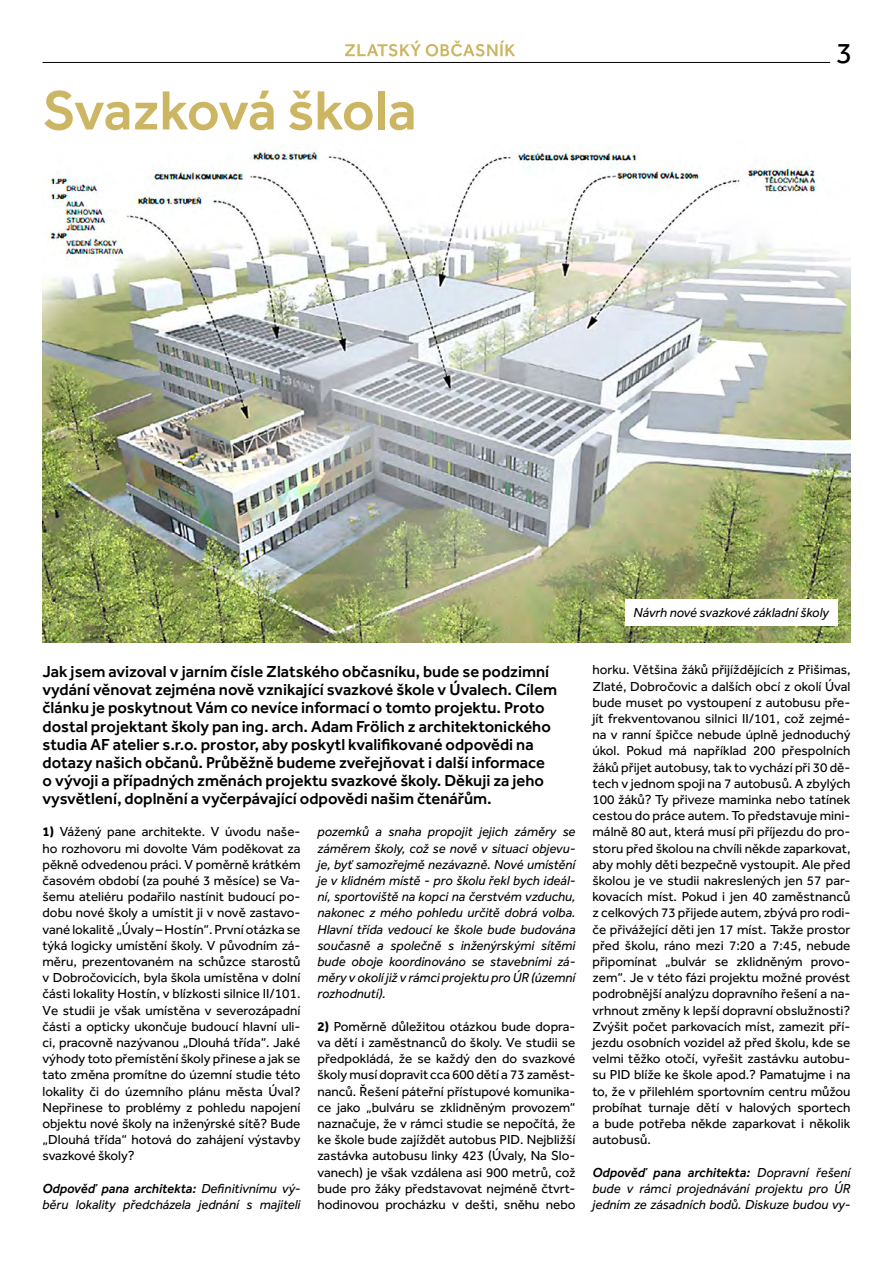
<style>
.page{position:relative;width:893px;height:1263px;background:#fff}
.page>*{position:absolute;margin:0;border:0;box-sizing:border-box;transform-origin:0 0}
.t1{font:500 57px "Effra";letter-spacing:-.01em;color:#cdb663}
.t2{font:30px "Effra";color:#000}
.t3{font:500 16.5px/18.1px "Effra";color:#000}
.t4{font:13.5px/16.2px "Effra";color:#000;text-align:justify}
.t5{font:italic 13.5px/16.2px "Effra";color:#000;text-align:justify}
.s1{font-weight:700}
.s2{font-weight:500}
</style>
<div class="page">
<img style="left:43px;top:148px;width:807px;height:494px">
<hr style="left:43px;top:62px;width:787px;height:1px;background:#000">
<svg style="left:345px;top:41px;width:170px;height:16px"></svg>
<div style="left:625px;top:600px;width:212px;height:26px;background:#fff"></div>
<h1 class="t1" style="left:43px;top:76px;width:376px">Svazková škola</h1>
<h2 class="t2" style="left:836px;top:35px;width:18px">3</h2>
<p class="t5" style="left:634px;top:604px;width:197px">Návrh nové svazkové základní školy</p>
<p class="t3" style="left:43px;top:662px;width:516px">Jak jsem avizoval v jarním čísle Zlatského občasníku, bude se podzimní vydání věnovat zejména nově vznikající svazkové škole v Úvalech. Cílem článku je poskytnout Vám co nevíce informací o tomto projektu. Proto dostal projektant školy pan ing. arch. Adam Frölich z architektonického studia AF atelier s.r.o. prostor, aby poskytl kvalifikované odpovědi na dotazy našich občanů. Průběžně budeme zveřejňovat i další informace o vývoji a případných změnách projektu svazkové školy. Děkuji za jeho vysvětlení, doplnění a vyčerpávající odpovědi našim čtenářům.</p>
<p class="t4" style="left:43px;top:824px;width:259px"><span class="s1">1)</span> Vážený pane architekte. V úvodu naše&shy;ho rozhovoru mi dovolte Vám poděkovat za pěkně odvedenou práci. V poměrně krátkém časovém období (za pouhé 3 měsíce) se Va&shy;šemu ateliéru podařilo nastínit budoucí po&shy;dobu nové školy a umístit ji v nově zastavo&shy;vané lokalitě „Úvaly – Hostín“. První otázka se týká logicky umístění školy. V původním zá&shy;měru, prezentovaném na schůzce starostů v Dobročovicích, byla škola umístěna v dolní části lokality Hostín, v blízkosti silnice II/101.<br>Ve studii je však umístěna v severozápadní části a opticky ukončuje budoucí hlavní uli&shy;ci, pracovně nazývanou „Dlouhá třída“. Jaké výhody toto přemístění školy přinese a jak se tato změna promítne do územní studie této lokality či do územního plánu města Úval?<br>Nepřinese to problémy z pohledu napojení objektu nové školy na inženýrské sítě? Bude „Dlouhá třída“ hotová do zahájení výstavby svazkové školy?</p>
<p class="t5" style="left:43px;top:1180px;width:259px"><span class="s2">Odpověď pana architekta:</span> Definitivnímu vý&shy;běru lokality předcházela jednání s majiteli</p>
<p class="t5" style="left:317px;top:824px;width:259px">pozemků a snaha propojit jejich záměry se záměrem školy, což se nově v situaci objevu&shy;je, byť samozřejmě nezávazně. Nové umístění je v klidném místě - pro školu řekl bych ideál&shy;ní, sportoviště na kopci na čerstvém vzduchu, nakonec z mého pohledu určitě dobrá volba.<br>Hlavní třída vedoucí ke škole bude budována současně a společně s inženýrskými sítěmi bude oboje koordinováno se stavebními zá&shy;měry v okolí již v rámci projektu pro ÚR (územní rozhodnutí).</p>
<p class="t4" style="left:317px;top:1018px;width:259px"><span class="s1">2)</span> Poměrně důležitou otázkou bude dopra&shy;va dětí i zaměstnanců do školy. Ve studii se předpokládá, že se každý den do svazkové školy musí dopravit cca 600 dětí a 73 zaměst&shy;nanců. Řešení páteřní přístupové komunika&shy;ce jako „bulváru se zklidněným provozem“ naznačuje, že v rámci studie se nepočítá, že ke škole bude zajíždět autobus PID. Nejbližší zastávka autobusu linky 423 (Úvaly, Na Slo&shy;vanech) je však vzdálena asi 900 metrů, což bude pro žáky představovat nejméně čtvrt&shy;hodinovou procházku v dešti, sněhu nebo</p>
<p class="t4" style="left:592px;top:662px;width:259px">horku. Většina žáků přijíždějících z Přišimas, Zlaté, Dobročovic a dalších obcí z okolí Úval bude muset po vystoupení z autobusu pře&shy;jít frekventovanou silnici II/101, což zejmé&shy;na v ranní špičce nebude úplně jednoduchý úkol. Pokud má například 200 přespolních žáků přijet autobusy, tak to vychází při 30 dě&shy;tech v jednom spoji na 7 autobusů. A zbylých 100 žáků? Ty přiveze maminka nebo tatínek cestou do práce autem. To představuje mini&shy;málně 80 aut, která musí při příjezdu do pro&shy;storu před školou na chvíli někde zaparkovat, aby mohly děti bezpečně vystoupit. Ale před školou je ve studii nakreslených jen 57 par&shy;kovacích míst. Pokud i jen 40 zaměstnanců z celkových 73 přijede autem, zbývá pro rodi&shy;če přivážející děti jen 17 míst. Takže prostor před školu, ráno mezi 7:20 a 7:45, nebude připomínat „bulvár se zklidněným provo&shy;zem“. Je v této fázi projektu možné provést podrobnější analýzu dopravního řešení a na&shy;vrhnout změny k lepší dopravní obslužnosti?<br>Zvýšit počet parkovacích míst, zamezit pří&shy;jezdu osobních vozidel až před školu, kde se velmi těžko otočí, vyřešit zastávku autobu&shy;su PID blíže ke škole apod.? Pamatujme i na to, že v přilehlém sportovním centru můžou probíhat turnaje dětí v halových sportech a bude potřeba někde zaparkovat i několik autobusů.</p>
<p class="t5" style="left:592px;top:1164px;width:259px"><span class="s2">Odpověď pana architekta:</span> Dopravní řešení bude v rámci projednávání projektu pro ÚR jedním ze zásadních bodů. Diskuze budou vy-</p>
</div>
